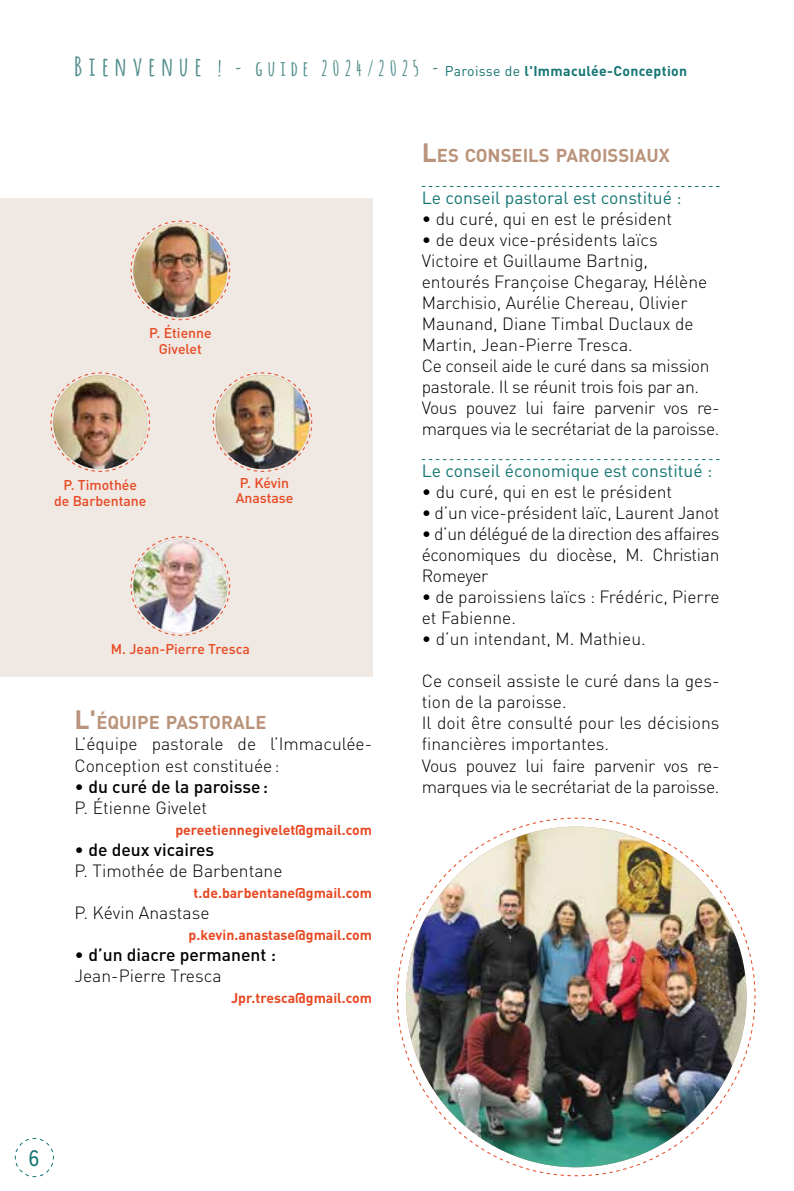
<style>
.page{position:relative;width:794px;height:1191px;background:#fff}
.page>*{position:absolute;margin:0;border:0;box-sizing:border-box;transform-origin:0 0}
.t1{font:condensed 21.88px "Trade Gothic Next LT Pro";color:#147573}
.t2{font:700 18.38px "DIN Pro";color:#ba937b}
.t3{font:300 17.5px/21px "DIN Pro";color:#000}
.t4{font:500 17.5px/21px "DIN Pro";color:#000}
.t5{font:17.5px "DIN Pro";color:#147573}
.t6{font:700 14px "DIN Pro";color:#e74822}
.t7{font:500 14px/15.8px "DIN Pro";color:#e74822;text-align:center}
.t8{font:700 14px "DIN Pro";letter-spacing:.025em;color:#147573}
.s1{font-family:"Amatic";font-size:26.25px;color:#4f8c8b}
.s2{font-family:"Amatic";font-size:21px;color:#4f8c8b}
.s3{font-weight:400}
.s4{font-size:26.25px}
.s5{font-weight:300}
.s6{font-weight:500}
</style>
<div class="page">
<svg style="left:14px;top:1138px;width:40px;height:39px"></svg>
<hr style="left:793px;top:0;width:1px;height:337px;background:#ececec">
<div style="left:0;top:198px;width:372px;height:479px;background:#f0e8e2"></div>
<svg style="left:130px;top:220px;width:100px;height:100px"></svg>
<img style="left:133px;top:223px;width:94px;height:94px;border-radius:47px">
<svg style="left:50px;top:372px;width:100px;height:100px"></svg>
<img style="left:53px;top:375px;width:94px;height:94px;border-radius:47px">
<svg style="left:212px;top:372px;width:100px;height:100px"></svg>
<img style="left:216px;top:375px;width:93px;height:94px">
<svg style="left:130px;top:536px;width:100px;height:100px"></svg>
<img style="left:133px;top:539px;width:94px;height:94px;border-radius:47px">
<svg style="left:422px;top:186px;width:297px;height:1px"></svg>
<svg style="left:422px;top:459px;width:297px;height:1px"></svg>
<svg style="left:396px;top:817px;width:360px;height:359px"></svg>
<img style="left:406px;top:826px;width:340px;height:341px;border-radius:170px">
<p class="t8" style="left:74px;top:61px;width:614px"><span class="s1">B i e n v e n u e</span> <span class="s2">! - g u i d e 2 0 2 4 / 2 0 2 5 -</span> <span class="s3">Paroisse de</span> l'Immaculée-Conception</p>
<p class="t7" style="left:149px;top:325px;width:64px">P. Étienne<br>Givelet</p>
<p class="t7" style="left:54px;top:476px;width:94px">P. Timothée de Barbentane</p>
<p class="t7" style="left:236px;top:474px;width:59px;text-align:left">P. Kévin<br>Anastase</p>
<p class="t7" style="left:111px;top:640px;width:141px">M. Jean-Pierre Tresca</p>
<p class="t2" style="left:74px;top:710px;width:194px"><span class="s4">L'</span>ÉQUIPE PASTORALE</p>
<p class="t3" style="left:74px;top:733px;width:299px">L’équipe pastorale de l’Immaculée-<br>Conception est constituée:</p>
<p class="t4" style="left:74px;top:775px;width:195px"><span class="s5">•</span> du curé de la paroisse:<br><span class="s5">P. Étienne Givelet</span></p>
<p class="t6" style="left:175px;top:820px;width:198px">pereetiennegivelet@gmail.com</p>
<p class="t3" style="left:74px;top:838px;width:209px">• <span class="s6">de deux vicaires<br></span>P. Timothée de Barbentane</p>
<p class="t6" style="left:193px;top:883px;width:180px">t.de.barbentane@gmail.com</p>
<p class="t3" style="left:74px;top:901px;width:137px">P. Kévin Anastase</p>
<p class="t6" style="left:188px;top:925px;width:185px">p.kevin.anastase@gmail.com</p>
<p class="t4" style="left:74px;top:943px;width:203px"><span class="s5">•</span> d’un diacre permanent :<br><span class="s5">Jean-Pierre Tresca</span></p>
<p class="t6" style="left:231px;top:988px;width:143px">Jpr.tresca@gmail.com</p>
<p class="t2" style="left:422px;top:143px;width:250px"><span class="s4">L</span>ES CONSEILS PAROISSIAUX</p>
<p class="t5" style="left:422px;top:186px;width:261px">Le conseil pastoral est constitué :</p>
<p class="t3" style="left:422px;top:208px;width:252px">• du curé, qui en est le président</p>
<p class="t3" style="left:422px;top:229px;width:299px">• de deux vice-présidents laïcs<br>Victoire et Guillaume Bartnig, entourés Françoise Chegaray, Hélène Marchisio, Aurélie Chereau, Olivier Maunand, Diane Timbal Duclaux de Martin, Jean-Pierre Tresca.<br>Ce conseil aide le curé dans sa mission pastorale. Il se réunit trois fois par an.<br>Vous pouvez lui faire parvenir vos re&shy;marques via le secrétariat de la paroisse.</p>
<p class="t5" style="left:422px;top:459px;width:292px">Le conseil économique est constitué :</p>
<p class="t3" style="left:422px;top:481px;width:252px">• du curé, qui en est le président</p>
<p class="t3" style="left:422px;top:502px;width:299px">• d’un vice-président laïc, Laurent Janot</p>
<p class="t3" style="left:422px;top:523px;width:299px;text-align:justify">• d’un délégué de la direction des affaires économiques du diocèse, M. Christian Romeyer</p>
<p class="t3" style="left:422px;top:586px;width:299px">• de paroissiens laïcs : Frédéric, Pierre et Fabienne.</p>
<p class="t3" style="left:422px;top:628px;width:225px">• d’un intendant, M. Mathieu.</p>
<p class="t3" style="left:422px;top:670px;width:299px">Ce conseil assiste le curé dans la ges&shy;tion de la paroisse.<br>Il doit être consulté pour les décisions financières importantes.<br>Vous pouvez lui faire parvenir vos re&shy;marques via le secrétariat de la paroisse.</p>
<p class="t1" style="left:29px;top:1143px;width:12px">6</p>
</div>
